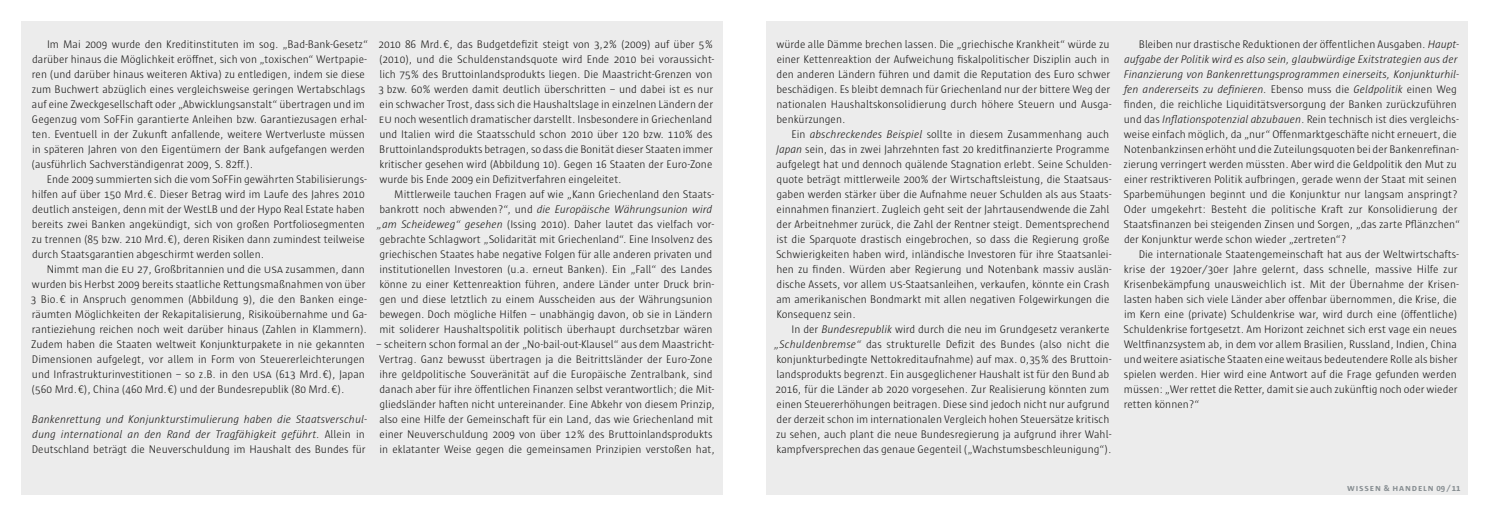
<style>
.page{position:relative;width:1489px;height:511px;background:#fff}
.page>*{position:absolute;margin:0;border:0;box-sizing:border-box;transform-origin:0 0}
.t1{font:300 11.25px/15px "Sun";color:#1a1918}
.t2{font:italic 300 11.25px/15px "Sun";letter-spacing:.005em;color:#1a1918}
.t3{font:700 8.75px "Sun";color:#868d91}
.t4{font:700 8.75px "Sun SC";color:#868d91}
.s1{font-family:"Sun SC"}
.s2{font-style:normal}
.s3{font-style:italic}
</style>
<div class="page">
<div style="left:21px;top:21px;width:702px;height:473px;background:#ececec"></div>
<div style="left:765px;top:21px;width:702px;height:473px;background:#ececec"></div>
<p class="t1" style="left:32px;top:36px;width:338px;text-indent:15px">Im Mai 2009 wurde den Kreditinstituten im sog. „Bad-Bank-Gesetz“ darüber hinaus die Möglichkeit eröffnet, sich von „toxischen“ Wertpapie&shy;ren (und darüber hinaus weiteren Aktiva) zu entledigen, indem sie diese zum Buchwert abzüglich eines vergleichsweise geringen Wertabschlags auf eine Zweckgesellschaft oder „Abwicklungsanstalt“ übertragen und im Gegenzug vom SoFFin garantierte Anleihen bzw. Garantiezusagen erhal&shy;ten. Eventuell in der Zukunft anfallende, weitere Wertverluste müssen in späteren Jahren von den Eigentümern der Bank aufgefangen werden (ausführlich Sachverständigenrat 2009, S. 82ff.).</p>
<p class="t1" style="left:32px;top:171px;width:336px;text-indent:15px">Ende 2009 summierten sich die vom SoFFin gewährten Stabilisierungs&shy;hilfen auf über 150 Mrd.€. Dieser Betrag wird im Laufe des Jahres 2010 deutlich ansteigen, denn mit der WestLB und der Hypo Real Estate haben bereits zwei Banken angekündigt, sich von großen Portfoliosegmenten zu trennen (85 bzw. 210 Mrd.€), deren Risiken dann zumindest teilweise durch Staatsgarantien abgeschirmt werden sollen.</p>
<p class="t1" style="left:31px;top:261px;width:337px;text-indent:16px">Nimmt man die <span class="s1">eu</span> 27, Großbritannien und die <span class="s1">usa</span> zusammen, dann wurden bis Herbst 2009 bereits staatliche Rettungsmaßnahmen von über 3 Bio. € in Anspruch genommen (Abbildung 9), die den Banken einge&shy;räumten Möglichkeiten der Rekapitalisierung, Risikoübernahme und Ga&shy;rantieziehung reichen noch weit darüber hinaus (Zahlen in Klammern).<br>Zudem haben die Staaten weltweit Konjunkturpakete in nie gekannten Dimensionen aufgelegt, vor allem in Form von Steuererleichterungen und Infrastrukturinvestitionen – so z.B. in den <span class="s1">usa</span> (613 Mrd.€), Japan (560 Mrd. €), China (460 Mrd.€) und der Bundesrepublik (80 Mrd. €).</p>
<p class="t2" style="left:32px;top:411px;width:336px">Bankenrettung und Konjunkturstimulierung haben die Staatsverschul&shy;dung international an den Rand der Tragfähigkeit geführt. <span class="s2">Allein in<br>Deutschland beträgt die Neuverschuldung im Haushalt des Bundes für</span></p>
<p class="t1" style="left:378px;top:36px;width:337px">2010 86 Mrd. €, das Budgetdefizit steigt von 3,2% (2009) auf über 5% (2010), und die Schuldenstandsquote wird Ende 2010 bei voraussicht&shy;lich 75% des Bruttoinlandsprodukts liegen. Die Maastricht-Grenzen von 3 bzw. 60% werden damit deutlich überschritten – und dabei ist es nur ein schwacher Trost, dass sich die Haushaltslage in einzelnen Ländern der <span class="s1">eu</span> noch wesentlich dramatischer darstellt. Insbesondere in Griechenland und Italien wird die Staatsschuld schon 2010 über 120 bzw. 110% des Bruttoinlandsprodukts betragen, so dass die Bonität dieser Staaten immer kritischer gesehen wird (Abbildung 10). Gegen 16 Staaten der Euro-Zone wurde bis Ende 2009 ein Defizitverfahren eingeleitet.</p>
<p class="t1" style="left:377px;top:186px;width:339px;text-indent:17px">Mittlerweile tauchen Fragen auf wie „Kann Griechenland den Staats&shy;bankrott noch abwenden?“, und <span class="s3">die Europäische Währungsunion wird „am Scheideweg“ gesehen</span> (Issing 2010). Daher lautet das vielfach vor&shy;gebrachte Schlagwort „Solidarität mit Griechenland“. Eine Insolvenz des griechischen Staates habe negative Folgen für alle anderen privaten und institutionellen Investoren (u.a. erneut Banken). Ein „Fall“ des Landes könne zu einer Kettenreaktion führen, andere Länder unter Druck brin&shy;gen und diese letztlich zu einem Ausscheiden aus der Währungsunion bewegen. Doch mögliche Hilfen – unabhängig davon, ob sie in Ländern mit soliderer Haushaltspolitik politisch überhaupt durchsetzbar wären</p>
<p class="t1" style="left:376px;top:336px;width:340px">– scheitern schon formal an der „No-bail-out-Klausel“ aus dem Maastricht-Vertrag. Ganz bewusst übertragen ja die Beitrittsländer der Euro-Zone ihre geldpolitische Souveränität auf die Europäische Zentralbank, sind danach aber für ihre öffentlichen Finanzen selbst verantwortlich; die Mit&shy;gliedsländer haften nicht untereinander. Eine Abkehr von diesem Prinzip, also eine Hilfe der Gemeinschaft für ein Land, das wie Griechenland mit einer Neuverschuldung 2009 von über 12% des Bruttoinlandsprodukts in eklatanter Weise gegen die gemeinsamen Prinzipien verstoßen hat,</p>
<p class="t1" style="left:776px;top:37px;width:336px">würde alle Dämme brechen lassen. Die „griechische Krankheit“ würde zu einer Kettenreaktion der Aufweichung fiskalpolitischer Disziplin auch in den anderen Ländern führen und damit die Reputation des Euro schwer beschädigen. Es bleibt demnach für Griechenland nur der bittere Weg der nationalen Haushaltskonsolidierung durch höhere Steuern und Ausga&shy;benkürzungen.</p>
<p class="t1" style="left:776px;top:127px;width:337px;text-indent:15px">Ein <span class="s3">abschreckendes Beispiel</span> sollte in diesem Zusammenhang auch <span class="s3">Japan</span> sein, das in zwei Jahrzehnten fast 20 kreditfinanzierte Programme aufgelegt hat und dennoch quälende Stagnation erlebt. Seine Schulden&shy;quote beträgt mittlerweile 200% der Wirtschaftsleistung, die Staatsaus&shy;gaben werden stärker über die Aufnahme neuer Schulden als aus Staats&shy;einnahmen finanziert. Zugleich geht seit der Jahrtausendwende die Zahl der Arbeitnehmer zurück, die Zahl der Rentner steigt. Dementsprechend ist die Sparquote drastisch eingebrochen, so dass die Regierung große Schwierigkeiten haben wird, inländische Investoren für ihre Staatsanlei&shy;hen zu finden. Würden aber Regierung und Notenbank massiv auslän&shy;dische Assets, vor allem <span class="s1">us</span>-Staatsanleihen, verkaufen, könnte ein Crash am amerikanischen Bondmarkt mit allen negativen Folgewirkungen die Konsequenz sein.</p>
<p class="t1" style="left:774px;top:321px;width:339px;text-indent:17px">In der <span class="s3">Bundesrepublik</span> wird durch die neu im Grundgesetz verankerte <span class="s3">„Schuldenbremse“</span> das strukturelle Defizit des Bundes (also nicht die konjunkturbedingte Nettokreditaufnahme) auf max. 0,35% des Bruttoin&shy;landsprodukts begrenzt. Ein ausgeglichener Haushalt ist für den Bund ab 2016, für die Länder ab 2020 vorgesehen. Zur Realisierung könnten zum einen Steuererhöhungen beitragen. Diese sind jedoch nicht nur aufgrund der derzeit schon im internationalen Vergleich hohen Steuersätze kritisch zu sehen, auch plant die neue Bundesregierung ja aufgrund ihrer Wahl&shy;kampfversprechen das genaue Gegenteil („Wachstumsbeschleunigung“).</p>
<p class="t1" style="left:1123px;top:36px;width:338px;text-indent:15px">Bleiben nur drastische Reduktionen der öffentlichen Ausgaben. <span class="s3">Haupt&shy;aufgabe der Politik wird es also sein, glaubwürdige Exitstrategien aus der Finanzierung von Bankenrettungsprogrammen einerseits, Konjunkturhil&shy;fen andererseits zu definieren.</span> Ebenso muss die <span class="s3">Geldpolitik</span> einen Weg finden, die reichliche Liquiditätsversorgung der Banken zurückzuführen und das <span class="s3">Inflationspotenzial abzubauen</span>. Rein technisch ist dies vergleichs&shy;weise einfach möglich, da „nur“ Offenmarktgeschäfte nicht erneuert, die Notenbankzinsen erhöht und die Zuteilungsquoten bei der Bankenrefinan&shy;zierung verringert werden müssten. Aber wird die Geldpolitik den Mut zu einer restriktiveren Politik aufbringen, gerade wenn der Staat mit seinen Sparbemühungen beginnt und die Konjunktur nur langsam anspringt?<br>Oder umgekehrt: Besteht die politische Kraft zur Konsolidierung der Staatsfinanzen bei steigenden Zinsen und Sorgen, „das zarte Pflänzchen“ der Konjunktur werde schon wieder „zertreten“?</p>
<p class="t1" style="left:1123px;top:246px;width:337px;text-indent:15px">Die internationale Staatengemeinschaft hat aus der Weltwirtschafts&shy;krise der 1920er/30er Jahre gelernt, dass schnelle, massive Hilfe zur Krisenbekämpfung unausweichlich ist. Mit der Übernahme der Krisen&shy;lasten haben sich viele Länder aber offenbar übernommen, die Krise, die im Kern eine (private) Schuldenkrise war, wird durch eine (öffentliche)<br>Schuldenkrise fortgesetzt. Am Horizont zeichnet sich erst vage ein neues Weltfinanzsystem ab, in dem vor allem Brasilien, Russland, Indien, China und weitere asiatische Staaten eine weitaus bedeutendere Rolle als bisher spielen werden. Hier wird eine Antwort auf die Frage gefunden werden müssen: „Wer rettet die Retter, damit sie auch zukünftig noch oder wieder retten können?“</p>
<p class="t4" style="left:1383px;top:482px;width:7px">&amp;</p>
<p class="t3" style="left:1436px;top:482px;width:26px">09/11</p>
</div>
